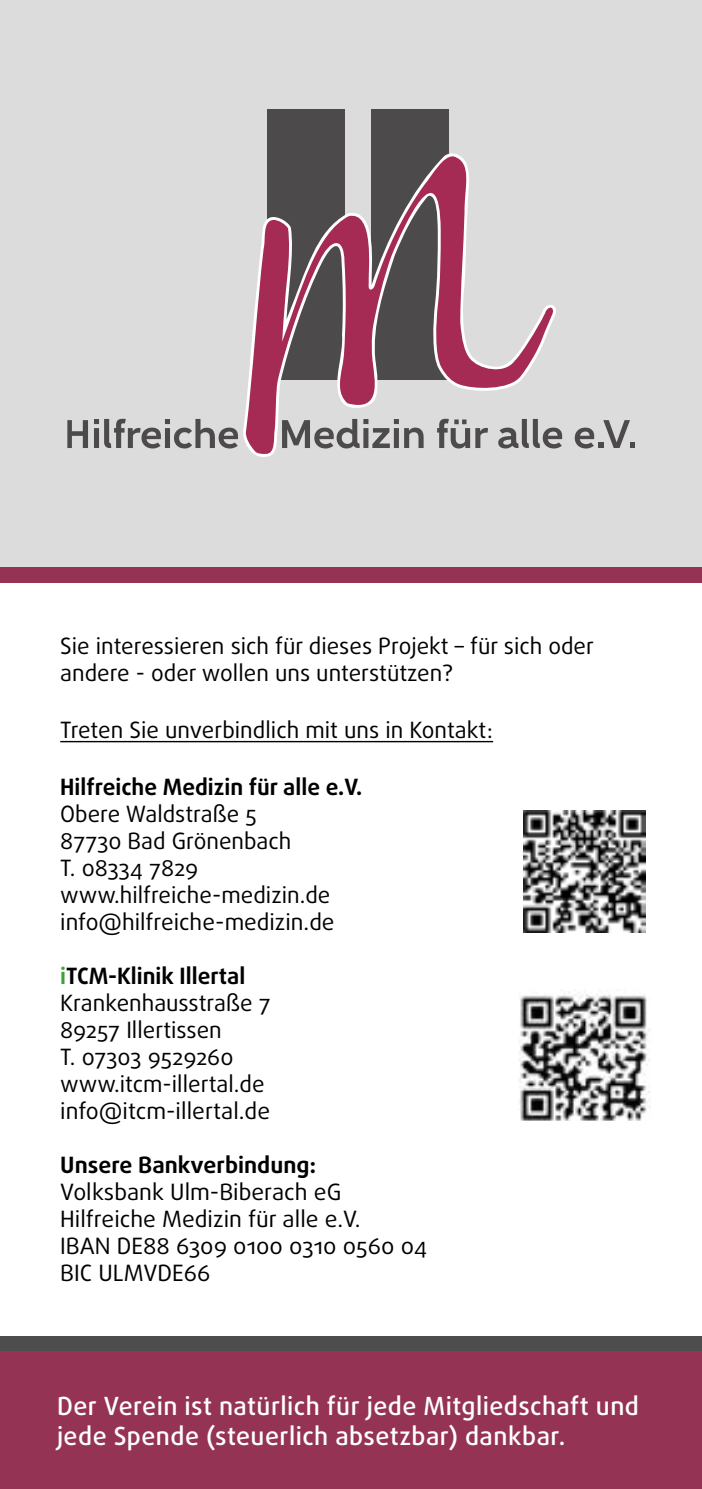
<style>
.page{position:relative;width:702px;height:1489px;background:#fff}
.page>*{position:absolute;margin:0;border:0;box-sizing:border-box;transform-origin:0 0}
.t1{font:500 25px/30px "Daxline OT";letter-spacing:.02em;color:#fff}
.t2{font:22.5px/27px "Daxline OT";color:#000}
.t3{font:700 22.5px "Daxline OT";color:#000}
.s1{font-weight:700;color:#3ca432}
.s2{font-weight:700}
</style>
<div class="page">
<hr style="left:60px;top:741px;width:433px;height:1px;background:#000">
<div style="left:0;top:1350px;width:702px;height:138px;background:#953355"></div>
<div style="left:0;top:1336px;width:702px;height:14px;background:#4d4d4d"></div>
<img style="left:519px;top:989px;width:131px;height:131px">
<div style="left:0;top:0;width:702px;height:567px;background:#dcdcdc"></div>
<div style="left:0;top:567px;width:702px;height:15px;background:#953355"></div>
<div style="left:267px;top:109px;width:77px;height:271px;background:#4c4a4b"></div>
<div style="left:372px;top:109px;width:77px;height:271px;background:#4c4a4b"></div>
<svg style="left:243px;top:147px;width:313px;height:309px"></svg>
<svg style="left:67px;top:420px;width:21px;height:28px"></svg>
<svg style="left:94px;top:419px;width:144px;height:29px"></svg>
<svg style="left:282px;top:419px;width:141px;height:29px"></svg>
<svg style="left:437px;top:419px;width:51px;height:29px"></svg>
<svg style="left:498px;top:419px;width:64px;height:29px"></svg>
<svg style="left:574px;top:420px;width:60px;height:28px"></svg>
<img style="left:523px;top:810px;width:122px;height:122px">
<p class="t2" style="left:60px;top:632px;width:535px">Sie interessieren sich für dieses Projekt – für sich oder andere - oder wollen uns unterstützen?</p>
<p class="t2" style="left:60px;top:716px;width:434px">Treten Sie unverbindlich mit uns in Kontakt:</p>
<p class="t3" style="left:60px;top:771px;width:303px">Hilfreiche Medizin für alle e.V.</p>
<p class="t2" style="left:60px;top:800px;width:276px">Obere Waldstraße 5<br>87730 Bad Grönenbach<br>T. 08334 7829 www.hilfreiche-medizin.de info@hilfreiche-medizin.de</p>
<p class="t2" style="left:60px;top:962px;width:212px"><span class="s1">i</span><span class="s2">TCM-Klinik Illertal<br></span>Krankenhausstraße 7<br>89257 Illertissen<br>T. 07303 9529260 www.itcm-illertal.de info@itcm-illertal.de</p>
<p class="t3" style="left:60px;top:1149px;width:257px">Unsere Bankverbindung:</p>
<p class="t2" style="left:60px;top:1178px;width:368px">Volksbank Ulm-Biberach eG<br>Hilfreiche Medizin für alle e.V.<br>IBAN DE88 6309 0100 0310 0560 04<br>BIC ULMVDE66</p>
<p class="t1" style="left:57px;top:1390px;width:583px">Der Verein ist natürlich für jede Mitgliedschaft und jede Spende (steuerlich absetzbar) dankbar.</p>
</div>
